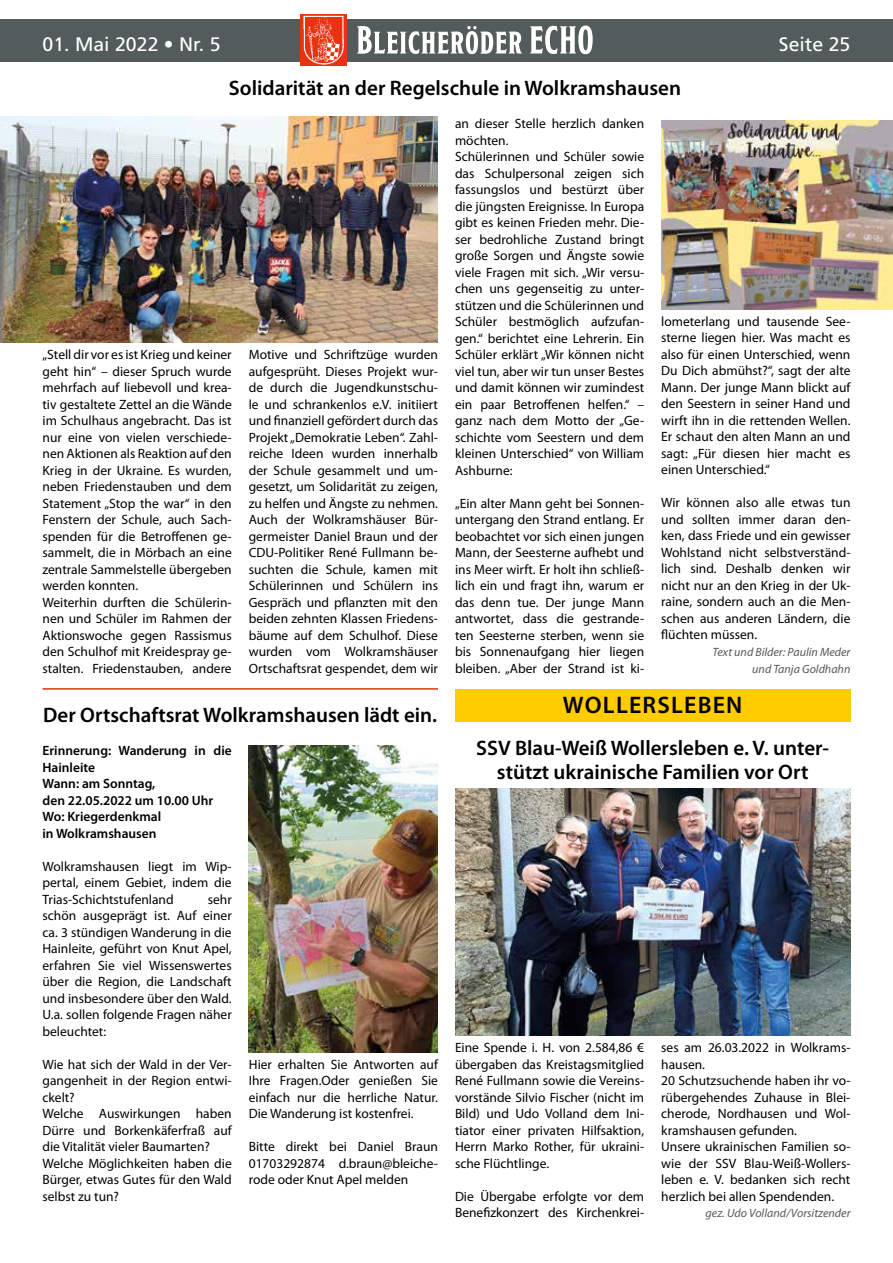
<style>
.page{position:relative;width:893px;height:1263px;background:#fff}
.page>*{position:absolute;margin:0;border:0;box-sizing:border-box;transform-origin:0 0}
.t1{font:600 24px "Myriad Pro";letter-spacing:.05em;color:#000}
.t2{font:600 21px/24px "Myriad Pro";color:#000;text-align:center}
.t3{font:19.5px "Frutiger";color:#fff}
.t4{font:13.5px/16.5px "Myriad Pro";color:#000;text-align:justify}
.t5{font:600 13.5px/16.5px "Myriad Pro";color:#000}
.t6{font:italic 12px/16.5px "Myriad Pro";color:#575756;text-align:right}
</style>
<div class="page">
<div style="left:0;top:19px;width:893px;height:43px;background:#535c5b"></div>
<img style="left:300px;top:15px;width:47px;height:50px">
<svg style="left:357px;top:26px;width:236px;height:28px"></svg>
<img style="left:249px;top:746px;width:189px;height:306px">
<hr style="left:43px;top:688px;width:395px;height:2px;background:#e63312">
<img style="left:455px;top:788px;width:395px;height:248px">
<div style="left:455px;top:689px;width:395px;height:33px;background:#fc0"></div>
<img style="left:0;top:117px;width:438px;height:226px">
<img style="left:661px;top:120px;width:232px;height:190px">
<h3 class="t3" style="left:43px;top:33px;width:180px">01. Mai 2022 • Nr. 5</h3>
<h3 class="t3" style="left:779px;top:33px;width:73px">Seite 25</h3>
<h2 class="t2" style="left:229px;top:76px;width:454px">Solidarität an der Regelschule in Wolkramshausen</h2>
<p class="t4" style="left:43px;top:346px;width:191px;text-align:left">„Stell dir vor es ist Krieg und keiner geht hin“ – dieser Spruch wurde mehrfach auf liebevoll und krea&shy;tiv gestaltete Zettel an die Wände im Schulhaus angebracht. Das ist nur eine von vielen verschiede&shy;nen Aktionen als Reaktion auf den<br>Krieg in der Ukraine. Es wurden, neben Friedenstauben und dem<br>Statement „Stop the war“ in den<br>Fenstern der Schule, auch Sach&shy;spenden für die Betroffenen ge&shy;sammelt, die in Mörbach an eine zentrale Sammelstelle übergeben werden konnten.<br>Weiterhin durften die Schülerin&shy;nen und Schüler im Rahmen der<br>Aktionswoche gegen Rassismus den Schulhof mit Kreidespray ge&shy;stalten. Friedenstauben, andere</p>
<p class="t4" style="left:249px;top:346px;width:191px">Motive und Schriftzüge wurden aufgesprüht. Dieses Projekt wur&shy;de durch die Jugendkunstschu&shy;le und schrankenlos e.V. initiiert und finanziell gefördert durch das Projekt „Demokratie Leben“. Zahl&shy;reiche Ideen wurden innerhalb der Schule gesammelt und um&shy;gesetzt, um Solidarität zu zeigen, zu helfen und Ängste zu nehmen.<br>Auch der Wolkramshäuser Bür&shy;germeister Daniel Braun und der CDU-Politiker René Fullmann be&shy;suchten die Schule, kamen mit Schülerinnen und Schülern ins Gespräch und pflanzten mit den beiden zehnten Klassen Friedens&shy;bäume auf dem Schulhof. Diese wurden vom Wolkramshäuser Ortschaftsrat gespendet, dem wir</p>
<h2 class="t2" style="left:43px;top:703px;width:395px">Der Ortschaftsrat Wolkramshausen lädt ein.</h2>
<p class="t5" style="left:43px;top:742px;width:191px">Erinnerung: Wanderung in die<br>Hainleite<br>Wann: am Sonntag,<br>den 22.05.2022 um 10.00 Uhr<br>Wo: Kriegerdenkmal<br>in Wolkramshausen</p>
<p class="t4" style="left:43px;top:858px;width:191px">Wolkramshausen liegt im Wip&shy;pertal, einem Gebiet, indem die Trias-Schichtstufenland</p>
<p class="t4" style="left:43px;top:891px;width:191px;text-indent:165px">sehr schön ausgeprägt ist. Auf einer ca. 3 stündigen Wanderung in die Hainleite, geführt von Knut Apel, erfahren Sie viel Wissenswertes über die Region, die Landschaft und insbesondere über den Wald.<br>U.a. sollen folgende Fragen näher beleuchtet:</p>
<p class="t4" style="left:43px;top:1056px;width:191px;text-align:left">Wie hat sich der Wald in der Ver&shy;gangenheit in der Region entwi&shy;ckelt?<br>Welche Auswirkungen haben<br>Dürre und Borkenkäferfraß auf die Vitalität vieler Baumarten?<br>Welche Möglichkeiten haben die<br>Bürger, etwas Gutes für den Wald selbst zu tun?</p>
<p class="t4" style="left:249px;top:1056px;width:191px">Hier erhalten Sie Antworten auf Ihre Fragen.Oder genießen Sie einfach nur die herrliche Natur.<br>Die Wanderung ist kostenfrei.</p>
<p class="t4" style="left:249px;top:1138px;width:191px">Bitte direkt bei Daniel Braun 01703292874 d.braun@bleiche&shy;rode oder Knut Apel melden</p>
<p class="t4" style="left:455px;top:115px;width:191px;text-align:left">an dieser Stelle herzlich danken möchten.<br>Schülerinnen und Schüler sowie das Schulpersonal zeigen sich fassungslos und bestürzt über die jüngsten Ereignisse. In Europa gibt es keinen Frieden mehr. Die&shy;ser bedrohliche Zustand bringt große Sorgen und Ängste sowie viele Fragen mit sich. „Wir versu&shy;chen uns gegenseitig zu unter&shy;stützen und die Schülerinnen und<br>Schüler bestmöglich aufzufan&shy;gen.“ berichtet eine Lehrerin. Ein<br>Schüler erklärt „Wir können nicht viel tun, aber wir tun unser Bestes und damit können wir zumindest ein paar Betroffenen helfen.“ – ganz nach dem Motto der „Ge&shy;schichte vom Seestern und dem kleinen Unterschied“ von William<br>Ashburne:</p>
<p class="t4" style="left:455px;top:494px;width:191px">„Ein alter Mann geht bei Sonnen&shy;untergang den Strand entlang. Er beobachtet vor sich einen jungen Mann, der Seesterne aufhebt und ins Meer wirft. Er holt ihn schließ&shy;lich ein und fragt ihn, warum er das denn tue. Der junge Mann antwortet, dass die gestrande&shy;ten Seesterne sterben, wenn sie bis Sonnenaufgang hier liegen bleiben. „Aber der Strand ist ki-</p>
<p class="t4" style="left:661px;top:313px;width:191px">lometerlang und tausende See&shy;sterne liegen hier. Was macht es also für einen Unterschied, wenn Du Dich abmühst?“, sagt der alte Mann. Der junge Mann blickt auf den Seestern in seiner Hand und wirft ihn in die rettenden Wellen.<br>Er schaut den alten Mann an und sagt: „Für diesen hier macht es einen Unterschied.“</p>
<p class="t4" style="left:661px;top:494px;width:191px">Wir können also alle etwas tun und sollten immer daran den&shy;ken, dass Friede und ein gewisser Wohlstand nicht selbstverständ&shy;lich sind. Deshalb denken wir nicht nur an den Krieg in der Uk&shy;raine, sondern auch an die Men&shy;schen aus anderen Ländern, die flüchten müssen.</p>
<p class="t6" style="left:712px;top:644px;width:139px">Text und Bilder: Paulin Meder und Tanja Goldhahn</p>
<h1 class="t1" style="left:563px;top:690px;width:181px">WOLLERSLEBEN</h1>
<h2 class="t2" style="left:476px;top:735px;width:354px">SSV Blau-Weiß Wollersleben e. V. unter&shy;stützt ukrainische Familien vor Ort</h2>
<p class="t4" style="left:455px;top:1039px;width:191px">Eine Spende i. H. von 2.584,86 € übergaben das Kreistagsmitglied René Fullmann sowie die Vereins&shy;vorstände Silvio Fischer (nicht im Bild) und Udo Volland dem Ini&shy;tiator einer privaten Hilfsaktion, Herrn Marko Rother, für ukraini&shy;sche Flüchtlinge.</p>
<p class="t4" style="left:455px;top:1188px;width:191px">Die Übergabe erfolgte vor dem<br>Benefizkonzert des Kirchenkrei-</p>
<p class="t4" style="left:661px;top:1039px;width:191px;text-align:left">ses am 26.03.2022 in Wolkrams&shy;hausen.<br>20 Schutzsuchende haben ihr vo&shy;rübergehendes Zuhause in Blei&shy;cherode, Nordhausen und Wol&shy;kramshausen gefunden.<br>Unsere ukrainischen Familien so&shy;wie der SSV Blau-Weiß-Wollers&shy;leben e. V. bedanken sich recht herzlich bei allen Spendenden.</p>
<p class="t6" style="left:706px;top:1205px;width:146px">gez. Udo Volland/Vorsitzender</p>
</div>
